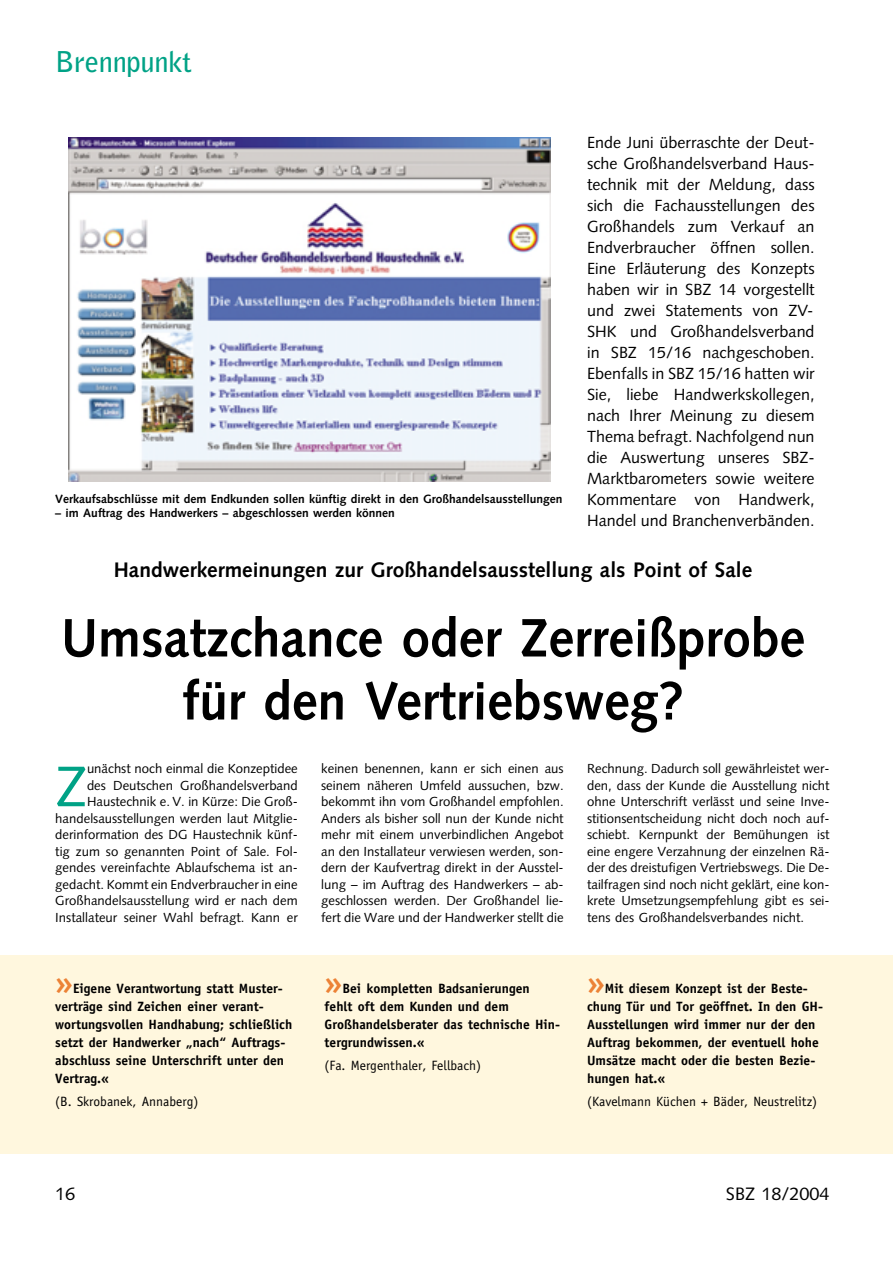
<style>
.page{position:relative;width:893px;height:1263px;background:#fff}
.page>*{position:absolute;margin:0;border:0;box-sizing:border-box;transform-origin:0 0}
.t1{font:57.15px "Syntax";color:#00a286}
.t2{font:700 54px/63px "Syntax";color:#000;text-align:center;scale:.95 1}
.t3{font:700 30px "Officina Sans";color:#ec8236}
.t4{font:700 28.5px "Bell Gothic";letter-spacing:-.01em;color:#00a286}
.t5{font:700 21px "Syntax";color:#000}
.t6{font:18px "Syntax";color:#000}
.t7{font:16.2px/21px "Syntax";color:#000;text-align:justify}
.t8{font:700 13.5px/18px "Officina Sans";color:#000}
.t9{font:13.5px "Officina Sans";color:#000}
.t10{font:13.2px/16.5px "Syntax";color:#000;text-align:justify}
.t11{font:700 12px "Syntax";color:#000}
</style>
<div class="page">
<div style="left:0;top:955px;width:892px;height:198px;background:#fff7de"></div>
<img style="left:69px;top:138px;width:481px;height:344px">
<h3 class="t4" style="left:55px;top:51px;width:138px">Brennpunkt</h3>
<p class="t11" style="left:55px;top:494px;width:508px">Verkaufsabschlüsse mit dem Endkunden sollen künftig direkt in den Großhandelsausstellungen</p>
<p class="t11" style="left:55px;top:508px;width:341px">– im Auftrag des Handwerkers – abgeschlossen werden können</p>
<p class="t7" style="left:587px;top:134px;width:229px">Ende Juni überraschte der Deut&shy;sche Großhandelsverband Haus&shy;technik mit der Meldung, dass sich die Fachausstellungen des Großhandels zum Verkauf an Endverbraucher öffnen sollen.<br>Eine Erläuterung des Konzepts haben wir in SBZ 14 vorgestellt und zwei Statements von ZV-SHK und Großhandelsverband in SBZ 15/16 nachgeschoben.<br>Ebenfalls in SBZ 15/16 hatten wir Sie, liebe Handwerkskollegen, nach Ihrer Meinung zu diesem Thema befragt. Nachfolgend nun die Auswertung unseres SBZ-Marktbarometers sowie weitere Kommentare von Handwerk, Handel und Branchenverbänden.</p>
<h3 class="t5" style="left:114px;top:561px;width:640px">Handwerkermeinungen zur Großhandelsausstellung als Point of Sale</h3>
<h2 class="t2" style="left:61px;top:611px;width:784px">Umsatzchance oder Zerreißprobe für den Vertriebsweg?</h2>
<p class="t10" style="left:55px;top:762px;width:244px;text-align:right">unächst noch einmal die Konzeptidee<br>des Deutschen Großhandelsverband Haustechnik e. V. in Kürze: Die Groß&shy;handelsausstellungen werden laut Mitglie&shy;derinformation des DG Haustechnik künf&shy;tig zum so genannten Point of Sale. Fol&shy;gendes vereinfachte Ablaufschema ist an&shy;gedacht. Kommt ein Endverbraucher in eine Großhandelsausstellung wird er nach dem Installateur seiner Wahl befragt. Kann er</p>
<p class="t10" style="left:321px;top:762px;width:244px">keinen benennen, kann er sich einen aus seinem näheren Umfeld aussuchen, bzw. bekommt ihn vom Großhandel empfohlen.<br>Anders als bisher soll nun der Kunde nicht mehr mit einem unverbindlichen Angebot an den Installateur verwiesen werden, son&shy;dern der Kaufvertrag direkt in der Ausstel&shy;lung – im Auftrag des Handwerkers – ab&shy;geschlossen werden. Der Großhandel lie&shy;fert die Ware und der Handwerker stellt die</p>
<p class="t10" style="left:587px;top:762px;width:244px">Rechnung. Dadurch soll gewährleistet wer&shy;den, dass der Kunde die Ausstellung nicht ohne Unterschrift verlässt und seine Inve&shy;stitionsentscheidung nicht doch noch auf&shy;schiebt. Kernpunkt der Bemühungen ist eine engere Verzahnung der einzelnen Rä&shy;der des dreistufigen Vertriebswegs. Die De&shy;tailfragen sind noch nicht geklärt, eine kon&shy;krete Umsetzungsempfehlung gibt es sei&shy;tens des Großhandelsverbandes nicht.</p>
<h1 class="t1" style="left:55px;top:763px;width:33px">Z</h1>
<h3 class="t3" style="left:55px;top:972px;width:19px">»</h3>
<p class="t8" style="left:55px;top:981px;width:238px;text-indent:18px">Eigene Verantwortung statt Muster&shy;verträge sind Zeichen einer verant&shy;wortungsvollen Handhabung; schließlich setzt der Handwerker „nach“ Auftrags&shy;abschluss seine Unterschrift unter den Vertrag.«</p>
<p class="t9" style="left:55px;top:1096px;width:145px">(B. Skrobanek, Annaberg)</p>
<h3 class="t3" style="left:324px;top:972px;width:19px">»</h3>
<p class="t8" style="left:324px;top:981px;width:237px;text-indent:18px">Bei kompletten Badsanierungen fehlt oft dem Kunden und dem<br>Großhandelsberater das technische Hin&shy;tergrundwissen.«</p>
<p class="t9" style="left:324px;top:1060px;width:158px">(Fa. Mergenthaler, Fellbach)</p>
<h3 class="t3" style="left:587px;top:972px;width:19px">»</h3>
<p class="t8" style="left:587px;top:981px;width:237px;text-indent:18px">Mit diesem Konzept ist der Beste&shy;chung Tür und Tor geöffnet. In den GH-<br>Ausstellungen wird immer nur der den<br>Auftrag bekommen, der eventuell hohe<br>Umsätze macht oder die besten Bezie&shy;hungen hat.«</p>
<p class="t9" style="left:587px;top:1096px;width:231px">(Kavelmann Küchen + Bäder, Neustrelitz)</p>
<h3 class="t6" style="left:55px;top:1186px;width:22px">16</h3>
<h3 class="t6" style="left:726px;top:1186px;width:105px">SBZ 18/2004</h3>
</div>
